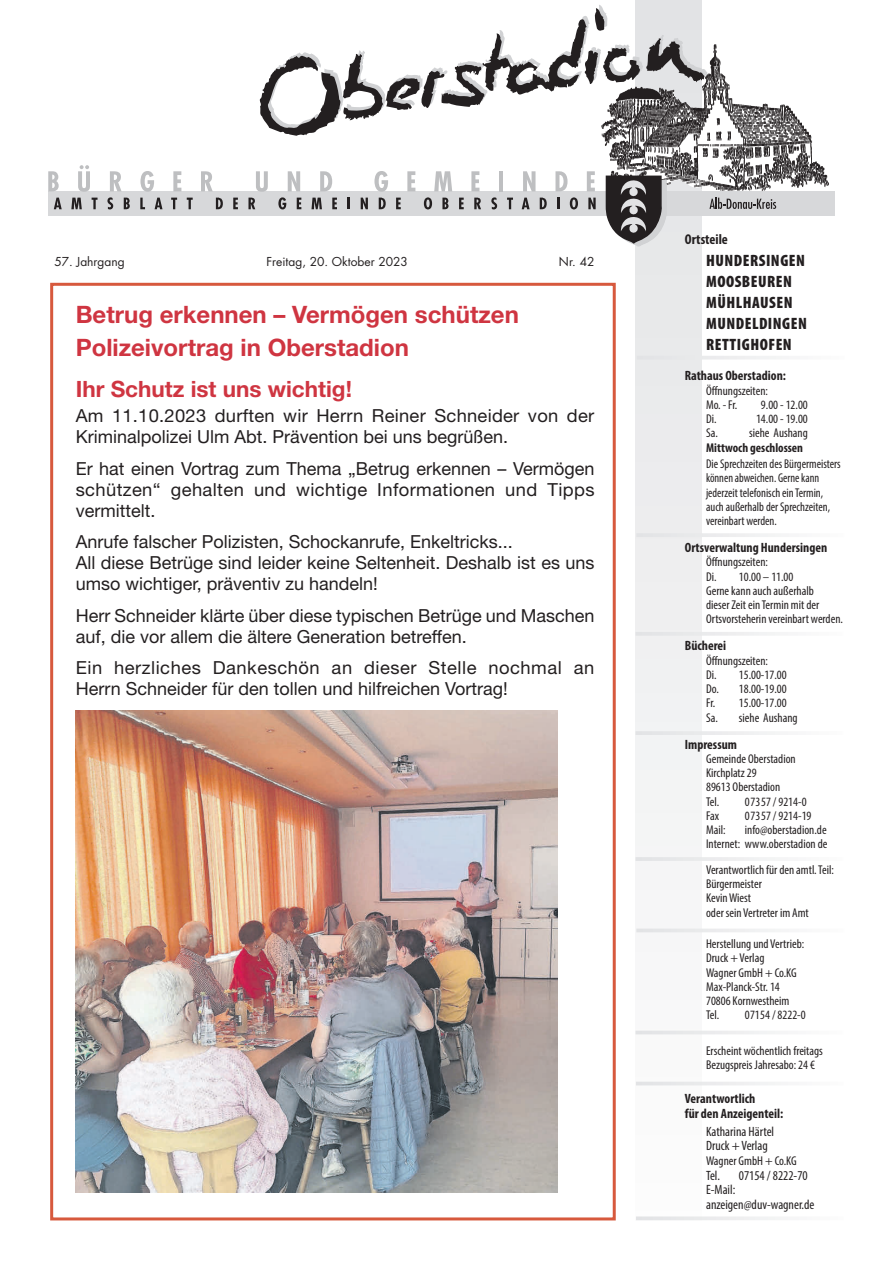
<style>
.page{position:relative;width:893px;height:1263px;background:#fff}
.page>*{position:absolute;margin:0;border:0;box-sizing:border-box;transform-origin:0 0}
.t1{font:700 24px/32.5px "Helvetica Neue LT Std";color:#cf3541}
.t2{font:700 22.5px "Helvetica Neue LT Std";color:#cf3541}
.t3{font:18px/21px "Helvetica Neue LT Std";color:#231f20}
.t4{font:18px/21px "Helvetica Neue LT Std";letter-spacing:.02em;color:#231f20}
.t5{font:900 condensed 16.5px/21px "Myriad Pro";letter-spacing:.03em;color:#231f20}
.t6{font:700 condensed 14.25px "Myriad Pro";color:#231f20}
.t7{font:700 condensed 13.5px/15px "Myriad Pro";color:#231f20}
.t8{font:condensed 13.5px/14.7px "Myriad Pro";color:#231f20}
.t9{font:condensed 12.75px/14.2px "Myriad Pro";color:#231f20}
.t10{font:condensed 12.75px/14.2px "Myriad Pro";color:#231f20;scale:.95 1}
.t11{font:700 condensed 12.75px "Myriad Pro";color:#231f20}
.t12{font:12px "Futura Std";color:#231f20}
</style>
<div class="page">
<div style="left:50px;top:283px;width:566px;height:937px;background:#fff;border:3px solid #d7593d"></div>
<div style="left:635px;top:0;width:67px;height:1220px;background:#f2f2f3"></div>
<div style="left:48px;top:191px;width:787px;height:24px;background:#d7d8da"></div>
<svg style="left:54px;top:198px;width:8px;height:11px"></svg>
<svg style="left:71px;top:198px;width:11px;height:11px"></svg>
<svg style="left:92px;top:198px;width:6px;height:11px"></svg>
<svg style="left:107px;top:197px;width:6px;height:12px"></svg>
<svg style="left:124px;top:198px;width:6px;height:11px"></svg>
<svg style="left:140px;top:198px;width:5px;height:11px"></svg>
<svg style="left:155px;top:198px;width:7px;height:11px"></svg>
<svg style="left:171px;top:198px;width:6px;height:11px"></svg>
<svg style="left:187px;top:198px;width:6px;height:11px"></svg>
<svg style="left:216px;top:197px;width:7px;height:12px"></svg>
<svg style="left:233px;top:198px;width:5px;height:11px"></svg>
<svg style="left:48px;top:171px;width:11px;height:20px"></svg>
<svg style="left:78px;top:165px;width:12px;height:27px"></svg>
<svg style="left:110px;top:171px;width:12px;height:20px"></svg>
<svg style="left:140px;top:171px;width:14px;height:21px"></svg>
<svg style="left:173px;top:171px;width:8px;height:20px"></svg>
<svg style="left:201px;top:171px;width:12px;height:20px"></svg>
<img style="left:776px;top:104px;width:53px;height:84px">
<svg style="left:248px;top:5px;width:528px;height:242px"></svg>
<hr style="left:637px;top:356px;width:208px;height:3px;background:#fff">
<svg style="left:636px;top:533px;width:145px;height:4px"></svg>
<svg style="left:636px;top:632px;width:144px;height:4px"></svg>
<svg style="left:636px;top:731px;width:144px;height:4px"></svg>
<hr style="left:636px;top:1082px;width:208px;height:3px;background:#fff">
<svg style="left:636px;top:1216px;width:145px;height:4px"></svg>
<hr style="left:635px;top:857px;width:208px;height:4px;background:#f0f0f1">
<svg style="left:637px;top:929px;width:144px;height:3px"></svg>
<hr style="left:635px;top:1031px;width:208px;height:3px;background:#fff">
<img style="left:76px;top:710px;width:482px;height:482px">
<p class="t12" style="left:54px;top:254px;width:72px">57. Jahrgang</p>
<p class="t12" style="left:266px;top:254px;width:143px">Freitag, 20. Oktober 2023</p>
<p class="t12" style="left:559px;top:254px;width:37px">Nr. 42</p>
<h1 class="t1" style="left:76px;top:298px;width:445px">Betrug erkennen – Vermögen schützen<br>Polizeivortrag in Oberstadion</h1>
<h2 class="t2" style="left:76px;top:375px;width:278px">Ihr Schutz ist uns wichtig!</h2>
<h3 class="t3" style="left:76px;top:405px;width:520px">Am 11.10.2023 durften wir Herrn Reiner Schneider von der<br>Kriminalpolizei Ulm Abt. Prävention bei uns begrüßen.</h3>
<h3 class="t3" style="left:76px;top:457px;width:520px;text-align:justify">Er hat einen Vortrag zum Thema „Betrug erkennen – Vermögen schützen“ gehalten und wichtige Informationen und Tipps vermittelt.</h3>
<h3 class="t3" style="left:76px;top:531px;width:520px">Anrufe falscher Polizisten, Schockanrufe, Enkeltricks...<br>All diese Betrüge sind leider keine Seltenheit. Deshalb ist es uns umso wichtiger, präventiv zu handeln!</h3>
<h3 class="t3" style="left:76px;top:604px;width:520px">Herr Schneider klärte über diese typischen Betrüge und Maschen auf, die vor allem die ältere Generation betreffen.</h3>
<h3 class="t4" style="left:76px;top:657px;width:520px">Ein herzliches Dankeschön an dieser Stelle nochmal an<br>Herrn Schneider für den tollen und hilfreichen Vortrag!</h3>
<p class="t6" style="left:685px;top:230px;width:45px">Ortsteile</p>
<p class="t5" style="left:706px;top:250px;width:102px">HUNDERSINGEN<br>MOOSBEUREN<br>MÜHLHAUSEN<br>MUNDELDINGEN<br>RETTIGHOFEN</p>
<p class="t7" style="left:685px;top:368px;width:103px">Rathaus Oberstadion:</p>
<p class="t9" style="left:706px;top:383px;width:63px">Öffnungszeiten:<br>Mo. - Fr.</p>
<p class="t9" style="left:761px;top:397px;width:48px">9.00 - 12.00</p>
<p class="t9" style="left:706px;top:412px;width:12px">Di.</p>
<p class="t9" style="left:756px;top:412px;width:53px">14.00 - 19.00</p>
<p class="t9" style="left:706px;top:426px;width:13px">Sa.</p>
<p class="t9" style="left:749px;top:426px;width:60px">siehe Aushang</p>
<p class="t11" style="left:706px;top:439px;width:99px">Mittwoch geschlossen</p>
<p class="t10" style="left:706px;top:457px;width:143px">Die Sprechzeiten des Bürgermeisters können abweichen. Gerne kann jederzeit telefonisch ein Termin, auch außerhalb der Sprechzeiten, vereinbart werden.</p>
<p class="t7" style="left:685px;top:540px;width:144px">Ortsverwaltung Hundersingen</p>
<p class="t9" style="left:706px;top:555px;width:138px">Öffnungszeiten:<br>Di. 10.00 – 11.00<br>Gerne kann auch außerhalb<br>dieser Zeit ein Termin mit der<br>Ortsvorsteherin vereinbart werden.</p>
<p class="t7" style="left:685px;top:638px;width:43px">Bücherei</p>
<p class="t9" style="left:706px;top:653px;width:93px">Öffnungszeiten:<br>Di. 15.00-17.00<br>Do. 18.00-19.00<br>Fr. 15.00-17.00<br>Sa. siehe Aushang</p>
<p class="t7" style="left:685px;top:736px;width:54px">Impressum</p>
<p class="t9" style="left:706px;top:751px;width:91px">Gemeinde Oberstadion<br>Kirchplatz 29<br>89613 Oberstadion<br>Tel.</p>
<p class="t9" style="left:745px;top:794px;width:63px">07357 / 9214-0</p>
<p class="t9" style="left:706px;top:808px;width:14px">Fax</p>
<p class="t9" style="left:745px;top:808px;width:68px">07357 / 9214-19</p>
<p class="t9" style="left:706px;top:823px;width:21px">Mail:</p>
<p class="t9" style="left:706px;top:823px;width:123px;text-align:right">info@oberstadion.de<br>Internet: www.oberstadion de</p>
<p class="t9" style="left:706px;top:862px;width:129px">Verantwortlich für den amtl. Teil:<br>Bürgermeister<br>Kevin Wiest<br>oder sein Vertreter im Amt</p>
<p class="t9" style="left:706px;top:937px;width:100px">Herstellung und Vertrieb:<br>Druck + Verlag<br>Wagner GmbH + Co.KG<br>Max-Planck-Str. 14<br>70806 Kornwestheim<br>Tel.</p>
<p class="t9" style="left:745px;top:1008px;width:62px">07154 / 8222-0</p>
<p class="t9" style="left:706px;top:1043px;width:118px">Erscheint wöchentlich freitags<br>Bezugspreis Jahresabo: 24 €</p>
<p class="t7" style="left:685px;top:1090px;width:100px">Verantwortlich<br>für den Anzeigenteil:</p>
<p class="t8" style="left:706px;top:1124px;width:70px">Katharina Härtel<br>Druck + Verlag</p>
<p class="t9" style="left:706px;top:1153px;width:92px">Wagner GmbH + Co.KG</p>
<p class="t8" style="left:706px;top:1168px;width:15px">Tel.</p>
<p class="t8" style="left:739px;top:1168px;width:70px">07154 / 8222-70</p>
<p class="t8" style="left:706px;top:1182px;width:110px">E-Mail: anzeigen@duv-wagner.de</p>
</div>
